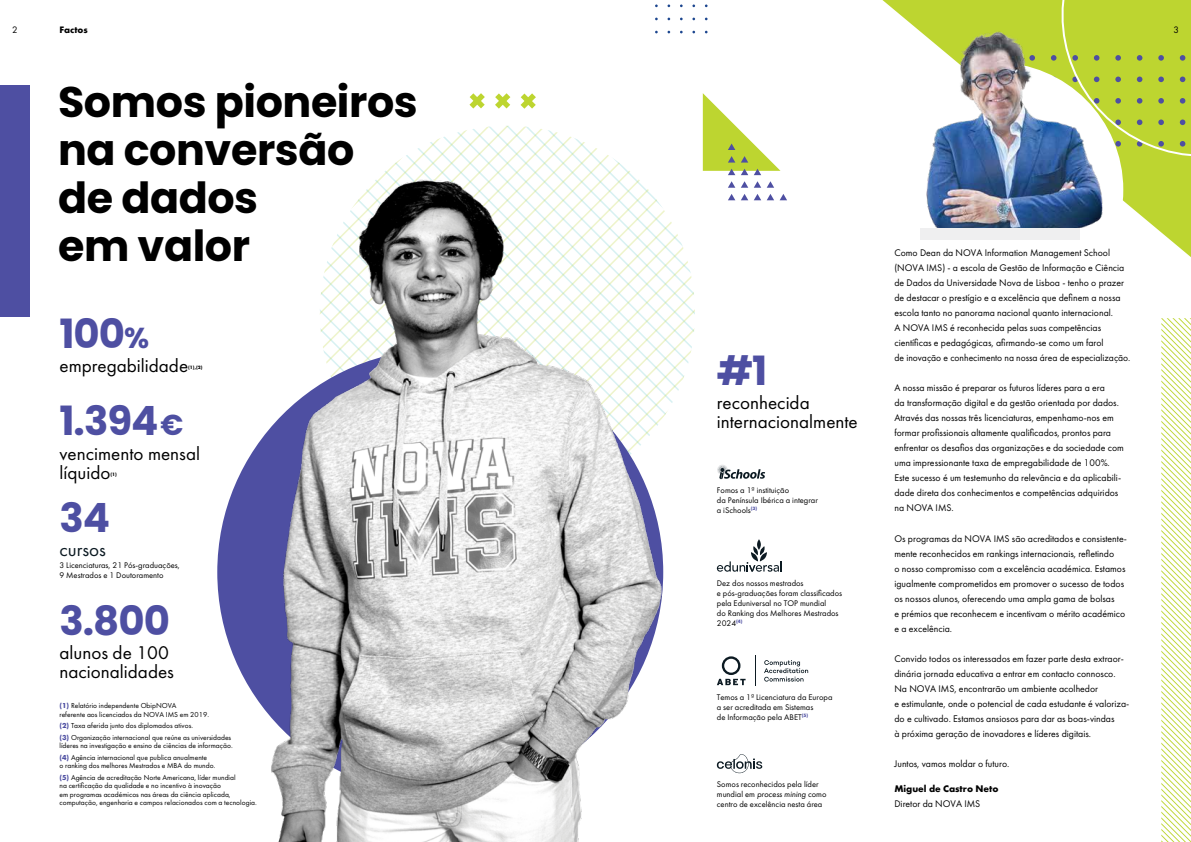
<style>
.page{position:relative;width:1191px;height:842px;background:#fff}
.page>*{position:absolute;margin:0;border:0;box-sizing:border-box;transform-origin:0 0}
.t1{font:700 42.8px/48px "Poppins";letter-spacing:-.01em;color:#000}
.t2{font:700 40.3px "Poppins";letter-spacing:-.025em;color:#4e4fa2}
.t3{font:19.1px/19.3px "Futura PT";color:#000}
.t4{font:19.1px "Futura PT";color:#0c1a22}
.t5{font:10px/15px "Futura PT";color:#000}
.t6{font:700 10px "Futura PT";color:#000}
.t7{font:700 9.7px "Futura PT";color:#000}
.t8{font:9.7px "Futura PT";color:#000}
.t9{font:8.5px/10px "Futura PT";color:#000}
.t10{font:7.5px/8.5px "Futura PT";color:#000}
.t11{font:700 5px "Futura PT";color:#000}
.s1{font-size:28.8px}
.s2{font-weight:700;color:#4e4fa2}
.s3{font-style:italic}
</style>
<div class="page">
<div style="left:0;top:86px;width:30px;height:231px;background:#4e4fa2"></div>
<svg style="left:882px;top:0;width:309px;height:257px;fill:#bdd530"></svg>
<div style="left:1029px;top:0;width:162px;height:177px;background:#bdd530"></div>
<svg style="left:1161px;top:318px;width:30px;height:524px"></svg>
<svg style="left:469px;top:93px;width:16px;height:7px"></svg>
<svg style="left:495px;top:93px;width:15px;height:7px"></svg>
<svg style="left:520px;top:93px;width:16px;height:7px"></svg>
<svg style="left:741px;top:194px;width:46px;height:6px"></svg>
<svg style="left:741px;top:181px;width:33px;height:7px"></svg>
<svg style="left:703px;top:93px;width:77px;height:82px"></svg>
<svg style="left:728px;top:194px;width:7px;height:6px"></svg>
<svg style="left:728px;top:181px;width:7px;height:7px"></svg>
<svg style="left:726px;top:539px;width:55px;height:33px"></svg>
<hr style="left:755px;top:655px;width:1px;height:31px;background:#0c1a22">
<svg style="left:726px;top:656px;width:19px;height:29px"></svg>
<svg style="left:764px;top:660px;width:44px;height:22px"></svg>
<svg style="left:726px;top:466px;width:39px;height:13px"></svg>
<svg style="left:726px;top:754px;width:36px;height:19px"></svg>
<div style="left:868px;top:62px;width:255px;height:255px;background:#fff;border-radius:50%"></div>
<img style="left:894px;top:13px;width:224px;height:215px">
<div style="left:920px;top:228px;width:159px;height:11px;background:#efeff0"></div>
<img style="left:217px;top:100px;width:509px;height:742px">
<p class="t8" style="left:12px;top:24px;width:7px">2</p>
<p class="t7" style="left:60px;top:24px;width:30px">Factos</p>
<p class="t8" style="left:1173px;top:24px;width:7px">3</p>
<h1 class="t1" style="left:58px;top:79px;width:361px">Somos pioneiros na conversão de dados<br>em valor</h1>
<h2 class="t2" style="left:59px;top:311px;width:91px">100<span class="s1">%</span></h2>
<h3 class="t3" style="left:59px;top:356px;width:130px">empregabilidade</h3>
<p class="t11" style="left:188px;top:364px;width:16px">(1),(2)</p>
<h2 class="t2" style="left:717px;top:348px;width:52px">#1</h2>
<h3 class="t3" style="left:717px;top:393px;width:94px">reconhecida</h3>
<h2 class="t2" style="left:59px;top:398px;width:125px">1.394<span class="s1">€</span></h2>
<h3 class="t3" style="left:717px;top:412px;width:142px">internacionalmente</h3>
<h3 class="t3" style="left:59px;top:443px;width:142px">vencimento mensal líquido</h3>
<p class="t11" style="left:110px;top:471px;width:8px">(1)</p>
<h2 class="t2" style="left:59px;top:494px;width:52px">34</h2>
<h3 class="t4" style="left:59px;top:538px;width:48px">cursos</h3>
<p class="t9" style="left:59px;top:560px;width:122px">3 Licenciaturas, 21 Pós-graduações,<br>9 Mestrados e 1 Doutoramento</p>
<h2 class="t2" style="left:59px;top:597px;width:112px">3.800</h2>
<h3 class="t3" style="left:59px;top:643px;width:116px">alunos de 100 nacionalidades</h3>
<p class="t10" style="left:59px;top:701px;width:151px"><span class="s2">(1)</span> Relatório independente ObipNOVA<br>referente aos licenciados da NOVA IMS em 2019.</p>
<p class="t10" style="left:59px;top:720px;width:173px;line-height:11.5px"><span class="s2">(2)</span> Taxa aferida junto dos diplomados ativos.<br><span class="s2">(3)</span> Organização internacional que reúne as universidades</p>
<p class="t10" style="left:59px;top:740px;width:175px;line-height:11.5px">líderes na investigação e ensino de ciências de informação. <span class="s2">(4)</span> Agência internacional que publica anualmente</p>
<p class="t10" style="left:59px;top:760px;width:178px;line-height:11.5px">o ranking dos melhores Mestrados e MBA do mundo.<br><span class="s2">(5)</span> Agência de acreditação Norte Americana, líder mundial</p>
<p class="t10" style="left:59px;top:781px;width:199px">na certificação da qualidade e no incentivo à inovação<br>em programas académicos nas áreas da ciência aplicada, computação, engenharia e campos relacionados com a tecnologia.</p>
<p class="t9" style="left:717px;top:485px;width:103px">Fomos a 1ª instituição<br>da Península Ibérica a integrar a iSchools<sup>(3)</sup></p>
<p class="t9" style="left:717px;top:578px;width:127px">Dez dos nossos mestrados<br>e pós-graduações foram classificados pela Eduniversal no TOP mundial<br>do Ranking dos Melhores Mestrados<br>2024<sup>(4)</sup></p>
<p class="t9" style="left:717px;top:692px;width:117px">Temos a 1ª Licenciatura da Europa a ser acreditada em Sistemas<br>de Informação pela ABET<sup>(5)</sup></p>
<p class="t9" style="left:717px;top:779px;width:111px">Somos reconhecidos pela líder mundial em <span class="s3">process mining</span> como centro de excelência nesta área</p>
<p class="t5" style="left:894px;top:246px;width:237px">Como Dean da NOVA Information Management School (NOVA IMS) - a escola de Gestão de Informação e Ciência de Dados da Universidade Nova de Lisboa - tenho o prazer de destacar o prestígio e a excelência que definem a nossa escola tanto no panorama nacional quanto internacional.<br>A NOVA IMS é reconhecida pelas suas competências científicas e pedagógicas, afirmando-se como um farol<br>de inovação e conhecimento na nossa área de especialização.</p>
<p class="t5" style="left:894px;top:381px;width:231px">A nossa missão é preparar os futuros líderes para a era<br>da transformação digital e da gestão orientada por dados.<br>Através das nossas três licenciaturas, empenhamo-nos em formar profissionais altamente qualificados, prontos para enfrentar os desafios das organizações e da sociedade com uma impressionante taxa de empregabilidade de 100%.<br>Este sucesso é um testemunho da relevância e da aplicabili&shy;dade direta dos conhecimentos e competências adquiridos na NOVA IMS.</p>
<p class="t5" style="left:894px;top:531px;width:234px">Os programas da NOVA IMS são acreditados e consistente&shy;mente reconhecidos em rankings internacionais, refletindo<br>o nosso compromisso com a excelência académica. Estamos igualmente comprometidos em promover o sucesso de todos os nossos alunos, oferecendo uma ampla gama de bolsas<br>e prémios que reconhecem e incentivam o mérito académico e a excelência.</p>
<p class="t5" style="left:894px;top:651px;width:236px">Convido todos os interessados em fazer parte desta extraor&shy;dinária jornada educativa a entrar em contacto connosco.<br>Na NOVA IMS, encontrarão um ambiente acolhedor<br>e estimulante, onde o potencial de cada estudante é valoriza&shy;do e cultivado. Estamos ansiosos para dar as boas-vindas<br>à próxima geração de inovadores e líderes digitais.</p>
<p class="t5" style="left:894px;top:756px;width:116px">Juntos, vamos moldar o futuro.</p>
<p class="t6" style="left:894px;top:782px;width:106px">Miguel de Castro Neto</p>
<p class="t5" style="left:894px;top:796px;width:87px">Diretor da NOVA IMS</p>
</div>
